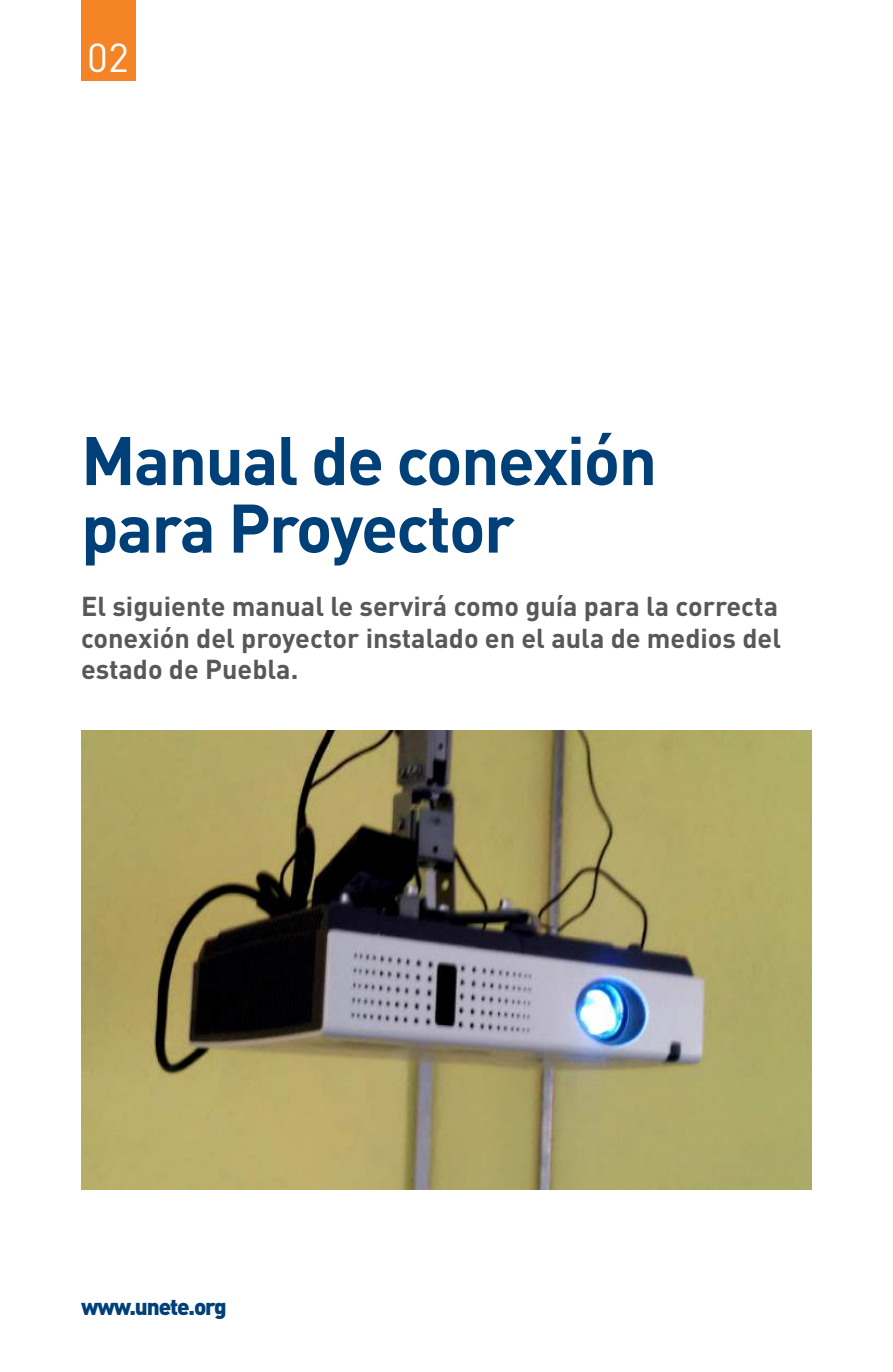
<style>
.page{position:relative;width:893px;height:1372px;background:#fff}
.page>*{position:absolute;margin:0;border:0;box-sizing:border-box;transform-origin:0 0}
.t1{font:700 67.5px/67.5px "DIN Pro";letter-spacing:-.025em;color:#004079}
.t2{font:39.82px "DIN Pro";color:#fff}
.t3{font:700 27px/31.5px "DIN Pro";color:#57585a;text-align:justify}
.t4{font:900 22.5px "DIN Pro";letter-spacing:-.05em;color:#004079}
</style>
<div class="page">
<div style="left:81px;top:0;width:54px;height:81px;background:#f58427"></div>
<img style="left:81px;top:730px;width:731px;height:459px">
<h2 class="t2" style="left:87px;top:30px;width:43px">02</h2>
<h1 class="t1" style="left:81px;top:424px;width:578px">Manual de conexión para Proyector</h1>
<p class="t3" style="left:81px;top:589px;width:702px">El siguiente manual le servirá como guía para la correcta conexión del proyector instalado en el aula de medios del estado de Puebla.</p>
<p class="t4" style="left:81px;top:1291px;width:147px">www.unete.org</p>
</div>
